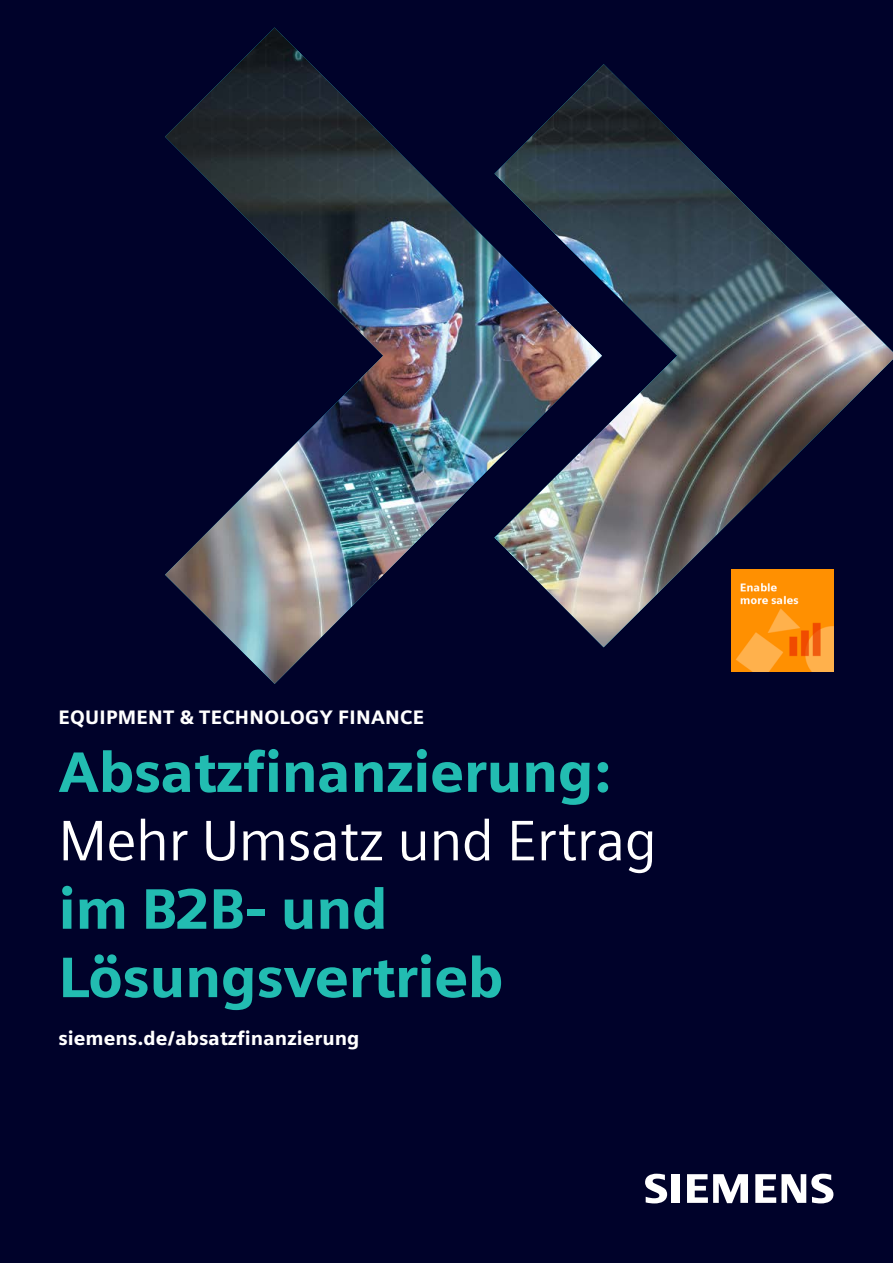
<style>
.page{position:relative;width:893px;height:1263px;background:#fff}
.page>*{position:absolute;margin:0;border:0;box-sizing:border-box;transform-origin:0 0}
.t1{font:900 57px/68.4px "Siemens Sans";letter-spacing:-.01em;color:#22bcb1}
.t2{font:57px "Siemens Sans";letter-spacing:-.01em;color:#fff}
.t3{font:900 19.5px "Siemens Sans";letter-spacing:.005em;color:#fff}
</style>
<div class="page">
<div style="left:0;top:624px;width:893px;height:639px;background:#00022a"></div>
<div style="left:0;top:0;width:893px;height:646px;background:#00022a"></div>
<img style="left:165px;top:27px;width:728px;height:657px">
<img style="left:732px;top:570px;width:101px;height:102px">
<svg style="left:645px;top:1174px;width:35px;height:29px"></svg>
<svg style="left:687px;top:1174px;width:61px;height:29px"></svg>
<svg style="left:755px;top:1174px;width:78px;height:29px"></svg>
<p class="t3" style="left:58px;top:705px;width:367px">EQUIPMENT &amp; TECHNOLOGY FINANCE</p>
<h1 class="t1" style="left:58px;top:738px;width:554px">Absatzfinanzierung:</h1>
<h1 class="t2" style="left:58px;top:809px;width:600px">Mehr Umsatz und Ertrag</h1>
<h1 class="t1" style="left:58px;top:874px;width:446px">im B2B- und<br>Lösungsvertrieb</h1>
<p class="t3" style="left:58px;top:1027px;width:303px">siemens.de/absatzfinanzierung</p>
</div>
